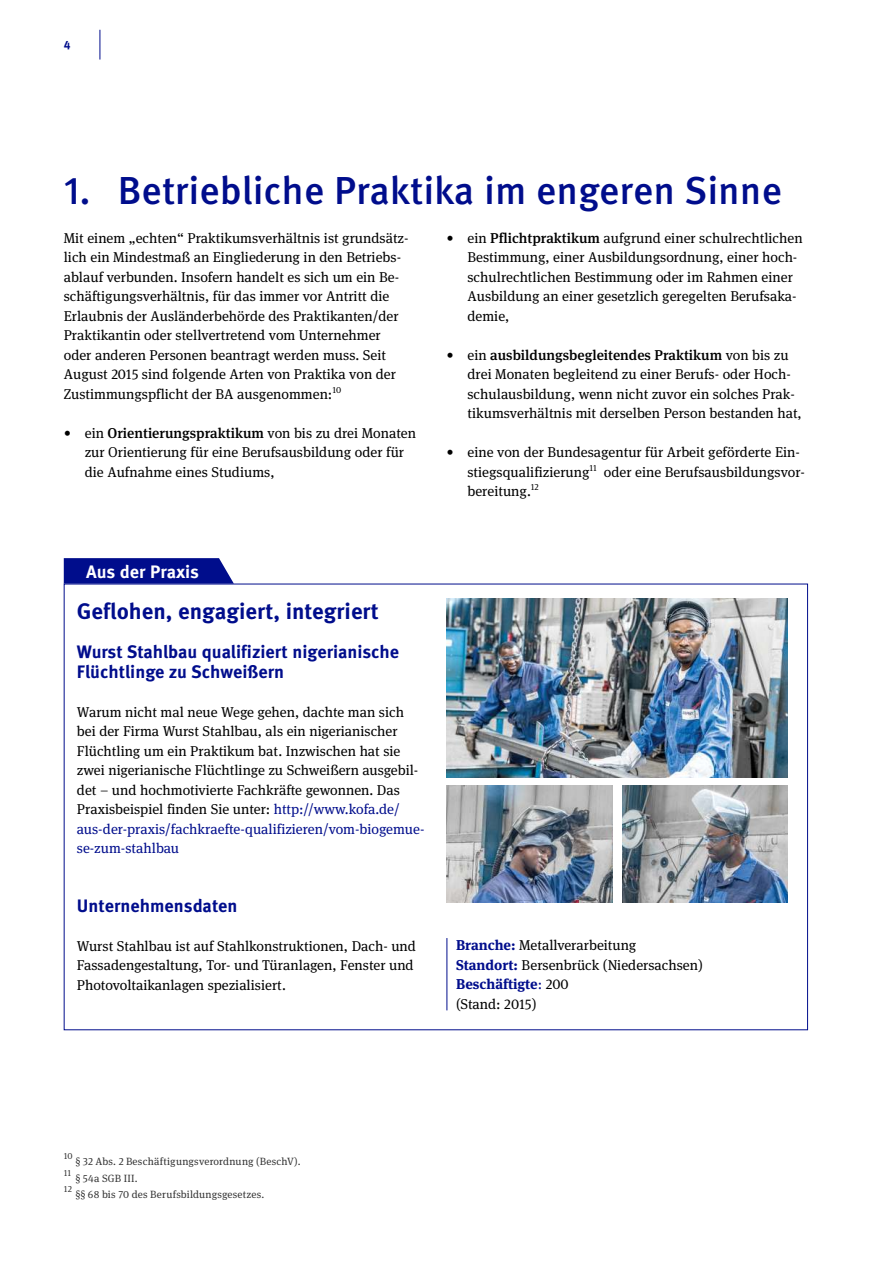
<style>
.page{position:relative;width:893px;height:1263px;background:#fff}
.page>*{position:absolute;margin:0;border:0;box-sizing:border-box;transform-origin:0 0}
.t1{font:500 39px "Meta OT";color:#000d8c}
.t2{font:700 22.5px "Meta OT";color:#000d8c}
.t3{font:700 18px/19.5px "Meta OT";color:#000d8c}
.t4{font:700 18px "Meta OT";color:#fff}
.t5{font:14.25px/19.5px "Meta Serif OT";color:#000}
.t6{font:700 12px "Meta OT";color:#000d8c}
.t7{font:10.5px "Meta Serif OT";letter-spacing:.02em;color:#333}
.t8{font:9px "Meta Serif OT";color:#333}
.s1{font-weight:500}
.s2{color:#000d8c}
.s3{font-weight:700;color:#000d8c}
</style>
<div class="page">
<hr style="left:100px;top:30px;width:1px;height:30px;background:#000d8c">
<hr style="left:447px;top:938px;width:1px;height:72px;background:#000d8c">
<img style="left:446px;top:598px;width:342px;height:179px">
<img style="left:446px;top:786px;width:342px;height:117px">
<svg style="left:64px;top:558px;width:170px;height:26px;background:#0e1a92"></svg>
<div style="left:613px;top:784px;width:8px;height:121px;background:#fff"></div>
<p class="t6" style="left:64px;top:40px;width:8px">4</p>
<h1 class="t1" style="left:64px;top:175px;width:720px">1. Betriebliche Praktika im engeren Sinne</h1>
<p class="t5" style="left:64px;top:228px;width:346px">Mit einem „echten“ Praktikumsverhältnis ist grundsätz&shy;lich ein Mindestmaß an Eingliederung in den Betriebs&shy;ablauf verbunden. Insofern handelt es sich um ein Be&shy;schäftigungsverhältnis, für das immer vor Antritt die Erlaubnis der Ausländerbehörde des Praktikanten/der Praktikantin oder stellvertretend vom Unternehmer oder anderen Personen beantragt werden muss. Seit August 2015 sind folgende Arten von Praktika von der Zustimmungspflicht der BA ausgenommen:<sup>10</sup></p>
<p class="t5" style="left:85px;top:423px;width:333px;text-indent:-21px">• ein <span class="s1">Orientierungspraktikum</span> von bis zu drei Monaten zur Orientierung für eine Berufsausbildung oder für die Aufnahme eines Studiums,</p>
<p class="t5" style="left:467px;top:228px;width:337px;text-indent:-21px">• ein <span class="s1">Pflichtpraktikum</span> aufgrund einer schulrechtlichen Bestimmung, einer Ausbildungsordnung, einer hoch&shy;schulrechtlichen Bestimmung oder im Rahmen einer Ausbildung an einer gesetzlich geregelten Berufsaka&shy;demie,</p>
<p class="t5" style="left:467px;top:345px;width:336px;text-indent:-21px">• ein <span class="s1">ausbildungsbegleitendes Praktikum</span> von bis zu drei Monaten begleitend zu einer Berufs- oder Hoch&shy;schulausbildung, wenn nicht zuvor ein solches Prak&shy;tikumsverhältnis mit derselben Person bestanden hat,</p>
<p class="t5" style="left:467px;top:443px;width:339px;text-indent:-21px">• eine von der Bundesagentur für Arbeit geförderte Ein&shy;stiegsqualifizierung<sup>11</sup> oder eine Berufsausbildungsvor&shy;bereitung.<sup>12</sup></p>
<p class="t4" style="left:86px;top:564px;width:114px">Aus der Praxis</p>
<h2 class="t2" style="left:77px;top:602px;width:303px">Geflohen, engagiert, integriert</h2>
<p class="t3" style="left:77px;top:643px;width:324px">Wurst Stahlbau qualifiziert nigerianische<br>Flüchtlinge zu Schweißern</p>
<p class="t5" style="left:77px;top:702px;width:349px">Warum nicht mal neue Wege gehen, dachte man sich bei der Firma Wurst Stahlbau, als ein nigerianischer Flüchtling um ein Praktikum bat. Inzwischen hat sie zwei nigerianische Flüchtlinge zu Schweißern ausgebil&shy;det – und hochmotivierte Fachkräfte gewonnen. Das Praxisbeispiel finden Sie unter: <span class="s2">http://www.kofa.de/ aus-der-praxis/fachkraefte-qualifizieren/vom-biogemue&shy;se-zum-stahlbau</span></p>
<p class="t3" style="left:77px;top:897px;width:162px">Unternehmensdaten</p>
<p class="t5" style="left:77px;top:936px;width:341px">Wurst Stahlbau ist auf Stahlkonstruktionen, Dach- und<br>Fassadengestaltung, Tor- und Türanlagen, Fenster und<br>Photovoltaikanlagen spezialisiert.</p>
<p class="t5" style="left:456px;top:936px;width:248px"><span class="s3">Branche:</span> Metallverarbeitung<br><span class="s3">Standort:</span> Bersenbrück (Niedersachsen)<br><span class="s3">Beschäftigte</span><span class="s2">:</span> 200<br>(Stand: 2015)</p>
<p class="t8" style="left:64px;top:1152px;width:10px">10</p>
<p class="t7" style="left:76px;top:1156px;width:226px">§ 32 Abs. 2 Beschäftigungsverordnung (BeschV).</p>
<p class="t8" style="left:64px;top:1168px;width:9px">11</p>
<p class="t7" style="left:76px;top:1173px;width:63px">§ 54a SGB III.</p>
<p class="t8" style="left:64px;top:1184px;width:10px">12</p>
<p class="t7" style="left:76px;top:1189px;width:190px">§§ 68 bis 70 des Berufsbildungsgesetzes.</p>
</div>
